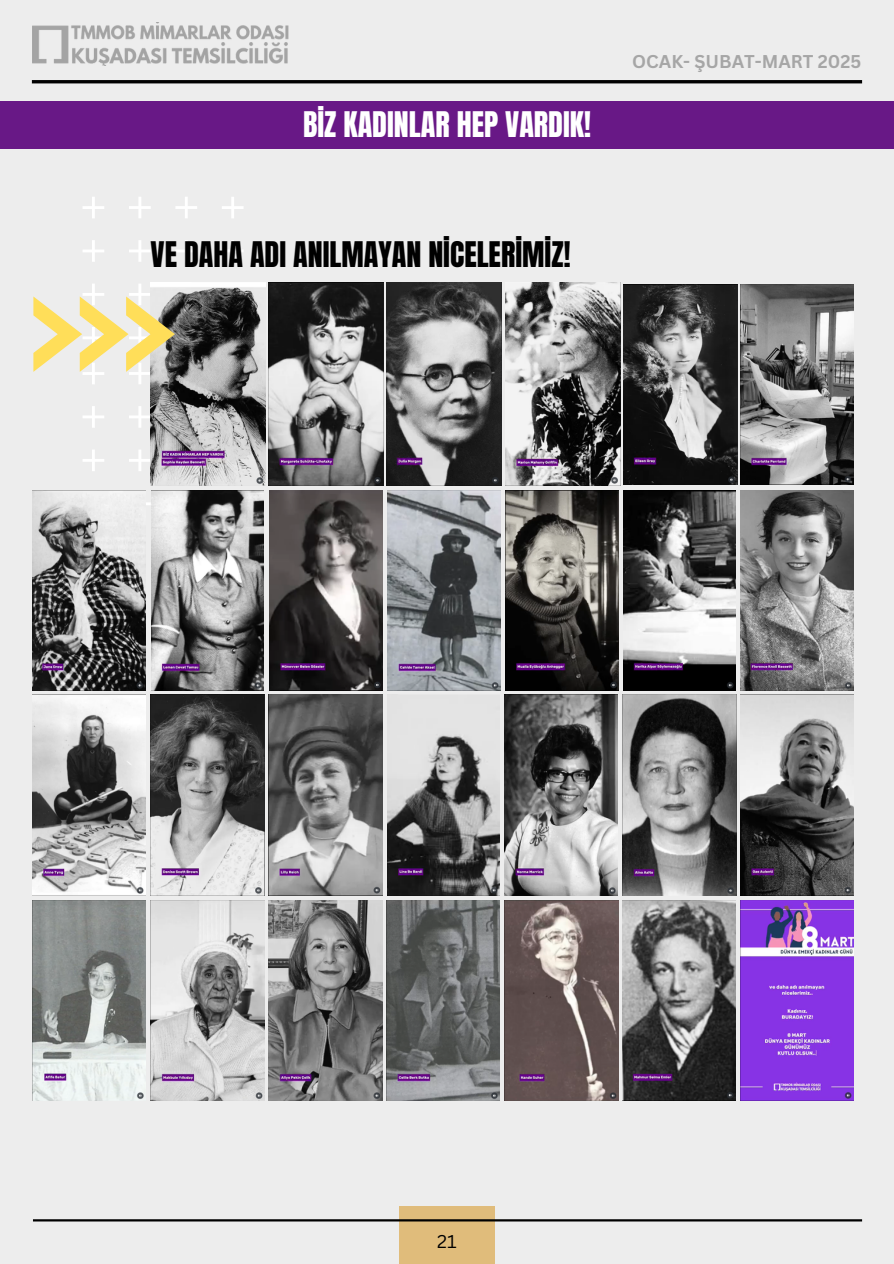
<style>
.page{position:relative;width:894px;height:1264px;background:#fff}
.page>*{position:absolute;margin:0;border:0;box-sizing:border-box;transform-origin:0 0}
.t1{font:30px "Anton";color:#000}
.t2{font:30px "Anton";color:#fff}
.t3{font:700 18px "Canva Sans";color:#a6a6a6}
.t4{font:18px "Canva Sans";color:#000}
</style>
<div class="page">
<div style="left:0;top:0;width:893px;height:1263px;background:#ededed"></div>
<img style="left:33px;top:22px;width:256px;height:44px">
<div style="left:399px;top:1206px;width:95px;height:57px;background:#e0bc7b"></div>
<hr style="left:33px;top:1219px;width:828px;height:2px;background:#000">
<hr style="left:32px;top:80px;width:829px;height:3px;background:#000">
<div style="left:0;top:101px;width:893px;height:48px;background:#681886"></div>
<img style="left:243px;top:283px;width:22px;height:202px">
<img style="left:269px;top:283px;width:114px;height:202px">
<img style="left:386px;top:283px;width:115px;height:202px">
<img style="left:505px;top:283px;width:115px;height:202px">
<img style="left:623px;top:284px;width:114px;height:200px">
<img style="left:740px;top:284px;width:113px;height:200px">
<img style="left:33px;top:514px;width:112px;height:176px">
<img style="left:151px;top:490px;width:113px;height:200px">
<img style="left:269px;top:490px;width:113px;height:200px">
<img style="left:387px;top:490px;width:113px;height:200px">
<img style="left:505px;top:490px;width:113px;height:200px">
<img style="left:623px;top:490px;width:112px;height:200px">
<img style="left:740px;top:490px;width:113px;height:200px">
<img style="left:33px;top:695px;width:112px;height:200px">
<img style="left:150px;top:695px;width:114px;height:200px">
<img style="left:269px;top:695px;width:113px;height:200px">
<img style="left:387px;top:695px;width:113px;height:200px">
<img style="left:505px;top:695px;width:112px;height:200px">
<img style="left:622px;top:695px;width:113px;height:200px">
<img style="left:740px;top:695px;width:113px;height:200px">
<img style="left:33px;top:900px;width:112px;height:200px">
<img style="left:151px;top:900px;width:113px;height:200px">
<img style="left:269px;top:900px;width:113px;height:200px">
<img style="left:387px;top:900px;width:112px;height:200px">
<img style="left:504px;top:900px;width:114px;height:200px">
<img style="left:622px;top:900px;width:113px;height:200px">
<img style="left:740px;top:900px;width:113px;height:200px">
<svg style="left:33px;top:197px;width:210px;height:317px"></svg>
<p class="t2" style="left:303px;top:103px;width:289px">BİZ KADINLAR HEP VARDIK!</p>
<p class="t1" style="left:150px;top:233px;width:421px">VE DAHA ADI ANILMAYAN NİCELERİMİZ!</p>
<p class="t3" style="left:632px;top:49px;width:230px">OCAK- ŞUBAT-MART 2025</p>
<p class="t4" style="left:437px;top:1228px;width:21px">21</p>
</div>
